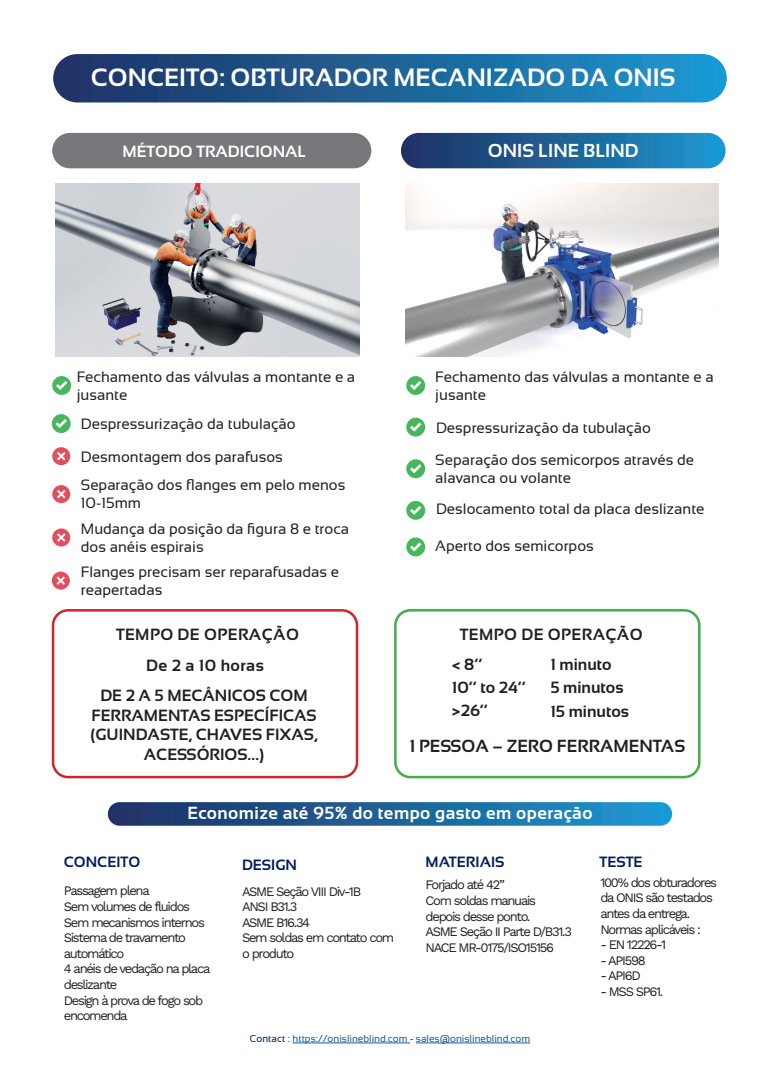
<style>
.page{position:relative;width:780px;height:1088px;background:#fff}
.page>*{position:absolute;margin:0;border:0;box-sizing:border-box;transform-origin:0 0}
.t1{font:700 25px "Sansation";color:#fff}
.t2{font:700 18.75px "Sansation";color:#fff}
.t3{font:700 17.5px "Sansation";letter-spacing:.025em;color:#fff}
.t4{font:700 17.5px "Sansation";color:#231f20}
.t5{font:700 16.25px/19.5px "Sansation";color:#231f20}
.t6{font:700 16.25px/30.6px "Sansation";letter-spacing:.025em;color:#231f20;text-align:center}
.t7{font:700 16.25px "Sansation";color:#fff}
.t8{font:15px/18px "Sansation";color:#231f20}
.t9{font:700 14.88px "Sansation";color:#011c5d}
.t10{font:13px/15.6px "Work Sans";letter-spacing:-.1em;color:#231f20}
.t11{font:10px "Sansation";color:#175d9e}
.s1{color:#011c5d}
</style>
<div class="page">
<div style="left:52px;top:133px;width:319px;height:35px;background:#76787b;border-radius:18px"></div>
<div style="left:401px;top:133px;width:324px;height:35px;background:linear-gradient(to right,#203061,#1c97cf);border-radius:18px"></div>
<div style="left:53px;top:54px;width:673px;height:48px;background:linear-gradient(to right,#202f61,#1c98d0);border-radius:24px"></div>
<div style="left:108px;top:802px;width:564px;height:24px;background:linear-gradient(to right,#1f2f61,#1c98d0);border-radius:12px"></div>
<div style="left:52px;top:609px;width:306px;height:169px;border:2px solid #d1232a;border-radius:15px"></div>
<div style="left:394px;top:609px;width:306px;height:169px;border:2px solid #40ae49;border-radius:15px"></div>
<img style="left:405px;top:183px;width:313px;height:174px">
<img style="left:56px;top:183px;width:303px;height:174px">
<div style="left:52px;top:414px;width:19px;height:19px;background:#46b75d;border-radius:50%"></div>
<svg style="left:56px;top:419px;width:11px;height:9px"></svg>
<div style="left:406px;top:418px;width:19px;height:18px;background:#46b75d;border-radius:50%"></div>
<svg style="left:410px;top:423px;width:11px;height:9px"></svg>
<div style="left:406px;top:459px;width:19px;height:19px;background:#46b75d;border-radius:50%"></div>
<svg style="left:410px;top:464px;width:11px;height:9px"></svg>
<div style="left:406px;top:501px;width:19px;height:19px;background:#46b75d;border-radius:50%"></div>
<svg style="left:410px;top:506px;width:11px;height:9px"></svg>
<div style="left:406px;top:537px;width:19px;height:19px;background:#46b75d;border-radius:50%"></div>
<svg style="left:410px;top:542px;width:11px;height:9px"></svg>
<div style="left:406px;top:376px;width:19px;height:19px;background:#46b75d;border-radius:50%"></div>
<svg style="left:410px;top:381px;width:11px;height:9px"></svg>
<div style="left:52px;top:376px;width:19px;height:19px;background:#46b75d;border-radius:50%"></div>
<svg style="left:56px;top:381px;width:11px;height:9px"></svg>
<div style="left:52px;top:447px;width:18px;height:18px;background:#e14e5f;border-radius:50%"></div>
<svg style="left:57px;top:452px;width:8px;height:8px"></svg>
<div style="left:52px;top:485px;width:18px;height:18px;background:#e14e5f;border-radius:50%"></div>
<svg style="left:57px;top:490px;width:8px;height:8px"></svg>
<div style="left:52px;top:528px;width:18px;height:18px;background:#e14e5f;border-radius:50%"></div>
<svg style="left:57px;top:533px;width:8px;height:9px"></svg>
<div style="left:52px;top:572px;width:18px;height:17px;background:#e14e5f;border-radius:50%"></div>
<svg style="left:57px;top:576px;width:8px;height:9px"></svg>
<hr style="left:292px;top:1042px;width:118px;height:1px;background:#175d9e">
<hr style="left:416px;top:1042px;width:114px;height:1px;background:#175d9e">
<h1 class="t1" style="left:91px;top:64px;width:585px">CONCEITO: OBTURADOR MECANIZADO DA ONIS</h1>
<p class="t7" style="left:122px;top:142px;width:185px">MÉTODO TRADICIONAL</p>
<h2 class="t2" style="left:488px;top:140px;width:152px">ONIS LINE BLIND</h2>
<p class="t8" style="left:77px;top:368px;width:280px">Fechamento das válvulas a montante e a jusante</p>
<p class="t8" style="left:435px;top:368px;width:280px">Fechamento das válvulas a montante e a jusante</p>
<p class="t8" style="left:81px;top:415px;width:216px">Despressurização da tubulação</p>
<p class="t8" style="left:435px;top:411px;width:260px;line-height:32.6px">Despressurização da tubulação<br>Separação dos semicorpos através de</p>
<p class="t8" style="left:435px;top:463px;width:271px;line-height:30.6px">alavanca ou volante<br>Deslocamento total da placa deslizante</p>
<p class="t8" style="left:435px;top:536px;width:160px">Aperto dos semicorpos</p>
<p class="t8" style="left:81px;top:442px;width:266px;line-height:28.6px">Desmontagem dos parafusos<br>Separação dos flanges em pelo menos</p>
<p class="t8" style="left:81px;top:490px;width:270px;line-height:25.6px">10-15mm<br>Mudança da posição da figura 8 e troca</p>
<p class="t8" style="left:81px;top:534px;width:260px;line-height:25.1px">dos anéis espirais<br>Flanges precisam ser reparafusadas e</p>
<p class="t8" style="left:81px;top:581px;width:83px">reapertadas</p>
<p class="t6" style="left:100px;top:619px;width:209px">TEMPO DE OPERAÇÃO<br>De 2 a 10 horas<br>DE 2 A 5 MECÂNICOS COM</p>
<p class="t5" style="left:90px;top:705px;width:229px;text-align:center">FERRAMENTAS ESPECÍFICAS (GUINDASTE, CHAVES FIXAS,<br>ACESSÓRIOS…)</p>
<p class="t6" style="left:460px;top:619px;width:184px">TEMPO DE OPERAÇÃO</p>
<p class="t5" style="left:452px;top:653px;width:75px;line-height:23.1px">&lt; 8’’<br>10’’ to 24’’ &gt;26’’</p>
<p class="t5" style="left:550px;top:652px;width:80px;line-height:23.6px">1 minuto<br>5 minutos<br>15 minutos</p>
<h3 class="t4" style="left:409px;top:736px;width:277px">1 PESSOA – ZERO FERRAMENTAS</h3>
<p class="t9" style="left:64px;top:853px;width:78px">CONCEITO</p>
<h3 class="t3" style="left:187px;top:803px;width:407px">Economize até 95% do tempo gasto em operação</h3>
<p class="t9" style="left:242px;top:856px;width:56px">DESIGN</p>
<p class="t9" style="left:425px;top:853px;width:80px">MATERIAIS</p>
<p class="t9" style="left:599px;top:854px;width:45px">TESTE</p>
<p class="t10" style="left:64px;top:882px;width:148px">Passagem plena<br>Sem volumes de fluidos<br>Sem mecanismos internos<br>Sistema de travamento automático<br>4 anéis de vedação na placa deslizante<br>Design à prova de fogo sob encomenda</p>
<p class="t10" style="left:242px;top:883px;width:154px">ASME Seção VIII Div-1B<br>ANSI B31.3<br>ASME B16.34<br>Sem soldas em contato com o produto</p>
<p class="t10" style="left:425px;top:876px;width:148px">Forjado até 42”<br>Com soldas manuais depois desse ponto.<br>ASME Seção II Parte D/B31.3<br>NACE MR-0175/ISO15156</p>
<p class="t11" style="left:250px;top:1033px;width:282px"><span class="s1">Contact :</span> https://onislineblind.com <span class="s1">-</span> sales@onislineblind.com</p>
<p class="t10" style="left:600px;top:874px;width:118px">100% dos obturadores da ONIS são testados antes da entrega.<br>Normas aplicáveis :</p>
<p class="t10" style="left:600px;top:936px;width:67px">- EN 12226-1</p>
<p class="t10" style="left:600px;top:952px;width:47px">- API598</p>
<p class="t10" style="left:600px;top:967px;width:42px">- API6D</p>
<p class="t10" style="left:600px;top:983px;width:65px">- MSS SP61.</p>
</div>
